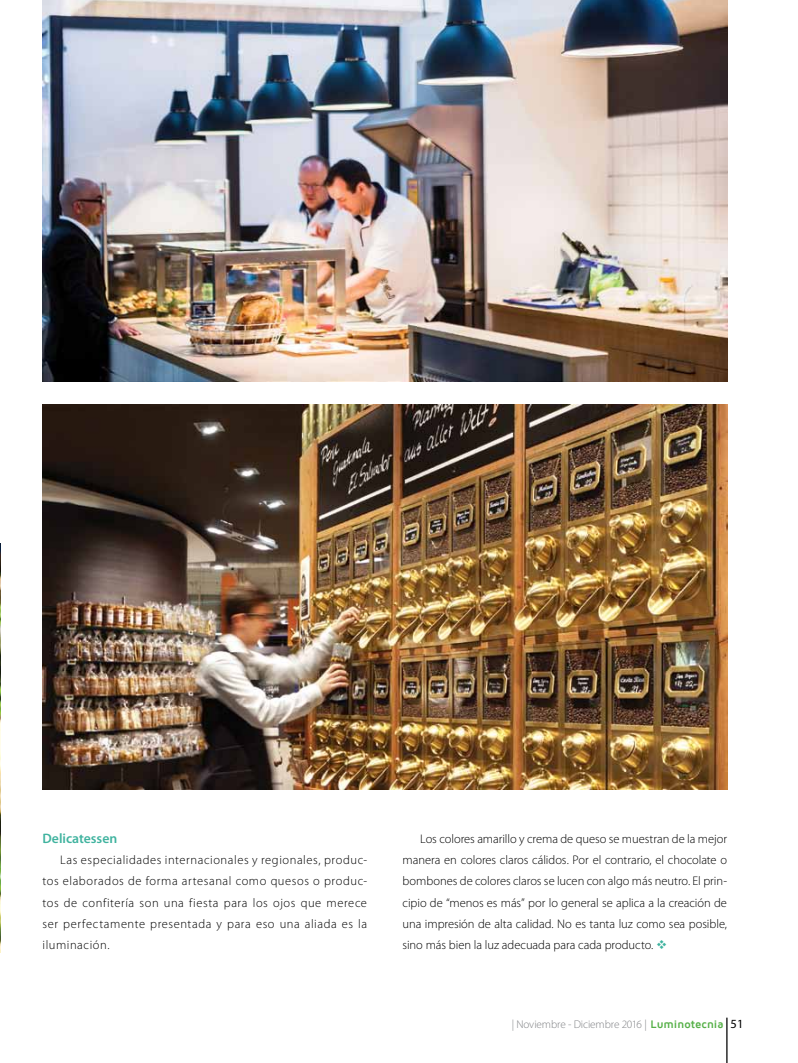
<style>
.page{position:relative;width:798px;height:1063px;background:#fff}
.page>*{position:absolute;margin:0;border:0;box-sizing:border-box;transform-origin:0 0}
.t1{font:600 13.75px "Myriad Pro";letter-spacing:-.005em;color:#40b39f}
.t2{font:300 12.5px/21.2px "Myriad Pro";letter-spacing:.03em;color:#000;text-align:justify}
.t3{font:300 11.25px "Myriad Pro";letter-spacing:-.01em;color:#808285}
.s1{color:#40b39f}
.s2{font-family:"Maven Pro";font-weight:700;color:#55b047}
.s3{font-weight:400;font-size:12.5px;color:#000}
</style>
<div class="page">
<hr style="left:726px;top:1018px;width:1px;height:45px;background:#000">
<img style="left:0;top:544px;width:1px;height:408px">
<img style="left:43px;top:0;width:684px;height:381px">
<img style="left:43px;top:405px;width:683px;height:384px">
<p class="t1" style="left:43px;top:830px;width:76px">Delicatessen</p>
<p class="t2" style="left:43px;top:850px;width:326px;text-indent:18px">Las especialidades internacionales y regionales, produc&shy;tos elaborados de forma artesanal como quesos o produc&shy;tos de confitería son una fiesta para los ojos que merece ser perfectamente presentada y para eso una aliada es la iluminación.</p>
<p class="t2" style="left:402px;top:828px;width:326px;text-indent:18px">Los colores amarillo y crema de queso se muestran de la mejor manera en colores claros cálidos. Por el contrario, el chocolate o bombones de colores claros se lucen con algo más neutro. El prin&shy;cipio de “menos es más” por lo general se aplica a la creación de una impresión de alta calidad. No es tanta luz como sea posible, sino más bien la luz adecuada para cada producto. <span class="s1">❖</span></p>
<p class="t3" style="left:511px;top:1018px;width:233px">| Noviembre - Diciembre 2016 | <span class="s2">Luminotecnia</span> <span class="s3">51</span></p>
</div>
